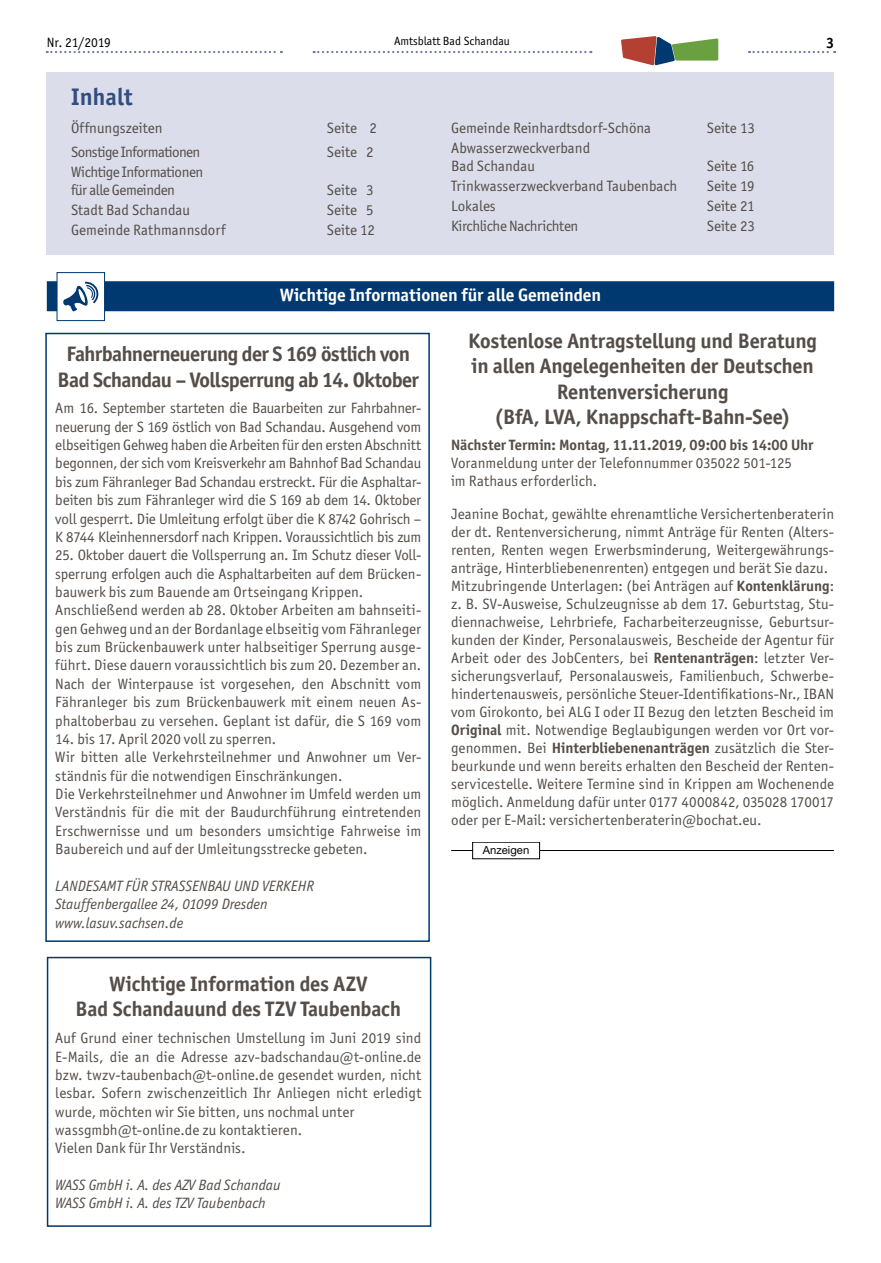
<style>
.page{position:relative;width:881px;height:1263px;background:#fff}
.page>*{position:absolute;margin:0;border:0;box-sizing:border-box;transform-origin:0 0}
.t1{font:700 24px "Officina San ITC";color:#314e81}
.t2{font:700 21px/25.2px "Officina San ITC";letter-spacing:-.01em;color:#544d48;text-align:center}
.t3{font:700 21px/25.5px "Officina San ITC";letter-spacing:-.03em;color:#544d48;text-align:center}
.t4{font:700 18px "Officina San ITC";letter-spacing:-.005em;color:#fff}
.t5{font:15px/18.3px "Officina San ITC";letter-spacing:.005em;color:#544d48}
.t6{font:italic 15px/18.3px "Officina San ITC";color:#544d48}
.t7{font:700 15px "Officina San ITC";letter-spacing:-.005em;color:#544d48}
.t8{font:15px/18px "Officina San ITC";letter-spacing:-.03em;color:#544d48}
.t9{font:15px "Officina San ITC";letter-spacing:-.04em;color:#544d48}
.t10{font:15px "Officina San ITC";letter-spacing:-.025em;color:#544d48}
.t11{font:700 15px "Officina San ITC";color:#000}
.t12{font:13.5px "Officina San ITC";letter-spacing:-.015em;color:#000}
.t13{font:12px "Officina San ITC";color:#000}
.t14{font:11.25px "Helvetica Neue LT";color:#000}
.s1{font-weight:700}
</style>
<div class="page">
<svg style="left:313px;top:51px;width:278px;height:2px"></svg>
<svg style="left:47px;top:51px;width:235px;height:2px"></svg>
<svg style="left:748px;top:51px;width:86px;height:2px"></svg>
<svg style="left:621px;top:36px;width:97px;height:29px"></svg>
<div style="left:47px;top:72px;width:786px;height:183px;background:#dbddea"></div>
<div style="left:47px;top:281px;width:786px;height:30px;background:#003870"></div>
<div style="left:57px;top:272px;width:48px;height:49px;background:#fff;border:1px solid #003870"></div>
<svg style="left:63px;top:281px;width:35px;height:31px"></svg>
<div style="left:45px;top:333px;width:384px;height:609px;border:2px solid #003870"></div>
<div style="left:47px;top:957px;width:384px;height:270px;border:2px solid #003870"></div>
<hr style="left:451px;top:850px;width:382px;height:1px;background:#000">
<div style="left:472px;top:842px;width:67px;height:17px;background:#fff"></div>
<p class="t12" style="left:47px;top:34px;width:65px">Nr. 21/2019</p>
<p class="t13" style="left:394px;top:34px;width:117px">Amtsblatt Bad Schandau</p>
<p class="t11" style="left:825px;top:34px;width:10px">3</p>
<h1 class="t1" style="left:71px;top:82px;width:63px">Inhalt</h1>
<p class="t5" style="left:71px;top:119px;width:93px">Öffnungszeiten</p>
<p class="t5" style="left:327px;top:119px;width:51px">Seite 2</p>
<p class="t9" style="left:71px;top:143px;width:131px">Sonstige Informationen</p>
<p class="t5" style="left:327px;top:142px;width:48px">Seite 2</p>
<p class="t8" style="left:71px;top:163px;width:133px">Wichtige Informationen für alle Gemeinden</p>
<p class="t5" style="left:327px;top:180px;width:48px">Seite 3</p>
<p class="t5" style="left:71px;top:201px;width:120px">Stadt Bad Schandau</p>
<p class="t5" style="left:327px;top:201px;width:48px">Seite 5</p>
<p class="t5" style="left:71px;top:221px;width:156px">Gemeinde Rathmannsdorf</p>
<p class="t5" style="left:327px;top:221px;width:49px">Seite 12</p>
<p class="t5" style="left:451px;top:119px;width:201px">Gemeinde Reinhardtsdorf-Schöna</p>
<p class="t5" style="left:706px;top:119px;width:49px">Seite 13</p>
<p class="t5" style="left:451px;top:139px;width:140px">Abwasserzweckverband<br>Bad Schandau</p>
<p class="t5" style="left:706px;top:157px;width:49px">Seite 16</p>
<p class="t5" style="left:451px;top:177px;width:228px">Trinkwasserzweckverband Taubenbach</p>
<p class="t5" style="left:706px;top:177px;width:49px">Seite 19</p>
<p class="t5" style="left:451px;top:197px;width:46px">Lokales</p>
<p class="t5" style="left:706px;top:197px;width:49px">Seite 21</p>
<p class="t10" style="left:451px;top:218px;width:129px">Kirchliche Nachrichten</p>
<p class="t5" style="left:706px;top:217px;width:50px">Seite 23</p>
<p class="t4" style="left:280px;top:283px;width:322px">Wichtige Informationen für alle Gemeinden</p>
<h2 class="t2" style="left:468px;top:328px;width:350px">Kostenlose Antragstellung und Beratung in allen Angelegenheiten der Deutschen Rentenversicherung<br>(BfA, LVA, Knappschaft-Bahn-See)</h2>
<p class="t7" style="left:451px;top:436px;width:363px">Nächster Termin: Montag, 11.11.2019, 09:00 bis 14:00 Uhr</p>
<p class="t5" style="left:451px;top:454px;width:342px">Voranmeldung unter der Telefonnummer 035022 501-125 im Rathaus erforderlich.</p>
<p class="t5" style="left:451px;top:505px;width:384px">Jeanine Bochat, gewählte ehrenamtliche Versichertenberaterin der dt. Rentenversicherung, nimmt Anträge für Renten (Alters&shy;renten, Renten wegen Erwerbsminderung, Weitergewährungs&shy;anträge, Hinterbliebenenrenten) entgegen und berät Sie dazu.<br>Mitzubringende Unterlagen: (bei Anträgen auf <span class="s1">Kontenklärung</span>: z. B. SV-Ausweise, Schulzeugnisse ab dem 17. Geburtstag, Stu&shy;diennachweise, Lehrbriefe, Facharbeiterzeugnisse, Geburtsur&shy;kunden der Kinder, Personalausweis, Bescheide der Agentur für Arbeit oder des JobCenters, bei <span class="s1">Rentenanträgen</span>: letzter Ver&shy;sicherungsverlauf, Personalausweis, Familienbuch, Schwerbe&shy;hindertenausweis, persönliche Steuer-Identifikations-Nr., IBAN vom Girokonto, bei ALG I oder II Bezug den letzten Bescheid im <span class="s1">Original</span> mit. Notwendige Beglaubigungen werden vor Ort vor&shy;genommen. Bei <span class="s1">Hinterbliebenenanträgen</span> zusätzlich die Ster&shy;beurkunde und wenn bereits erhalten den Bescheid der Renten&shy;servicestelle. Weitere Termine sind in Krippen am Wochenende möglich. Anmeldung dafür unter 0177 4000842, 035028 170017 oder per E-Mail: versichertenberaterin@bochat.eu.</p>
<p class="t14" style="left:483px;top:843px;width:48px">Anzeigen</p>
<h2 class="t3" style="left:58px;top:341px;width:363px">Fahrbahnerneuerung der S 169 östlich von<br>Bad Schandau – Vollsperrung ab 14. Oktober</h2>
<p class="t5" style="left:55px;top:399px;width:367px;text-align:justify">Am 16. September starteten die Bauarbeiten zur Fahrbahner&shy;neuerung der S 169 östlich von Bad Schandau. Ausgehend vom elbseitigen Gehweg haben die Arbeiten für den ersten Abschnitt begonnen, der sich vom Kreisverkehr am Bahnhof Bad Schandau bis zum Fähranleger Bad Schandau erstreckt. Für die Asphaltar&shy;beiten bis zum Fähranleger wird die S 169 ab dem 14. Oktober voll gesperrt. Die Umleitung erfolgt über die K 8742 Gohrisch – K 8744 Kleinhennersdorf nach Krippen. Voraussichtlich bis zum</p>
<p class="t5" style="left:55px;top:546px;width:367px">25. Oktober dauert die Vollsperrung an. Im Schutz dieser Voll&shy;sperrung erfolgen auch die Asphaltarbeiten auf dem Brücken&shy;bauwerk bis zum Bauende am Ortseingang Krippen.<br>Anschließend werden ab 28. Oktober Arbeiten am bahnseiti&shy;gen Gehweg und an der Bordanlage elbseitig vom Fähranleger bis zum Brückenbauwerk unter halbseitiger Sperrung ausge&shy;führt. Diese dauern voraussichtlich bis zum 20. Dezember an.<br>Nach der Winterpause ist vorgesehen, den Abschnitt vom Fähranleger bis zum Brückenbauwerk mit einem neuen As&shy;phaltoberbau zu versehen. Geplant ist dafür, die S 169 vom</p>
<p class="t5" style="left:55px;top:730px;width:367px">14. bis 17. April 2020 voll zu sperren.<br>Wir bitten alle Verkehrsteilnehmer und Anwohner um Ver&shy;ständnis für die notwendigen Einschränkungen.<br>Die Verkehrsteilnehmer und Anwohner im Umfeld werden um Verständnis für die mit der Baudurchführung eintretenden Erschwernisse und um besonders umsichtige Fahrweise im Baubereich und auf der Umleitungsstrecke gebeten.</p>
<p class="t6" style="left:55px;top:877px;width:260px">LANDESAMT FÜR STRASSENBAU UND VERKEHR<br>Stauffenbergallee 24, 01099 Dresden www.lasuv.sachsen.de</p>
<h2 class="t2" style="left:76px;top:971px;width:327px">Wichtige Information des AZV<br>Bad Schandauund des TZV Taubenbach</h2>
<p class="t5" style="left:55px;top:1029px;width:367px">Auf Grund einer technischen Umstellung im Juni 2019 sind E-Mails, die an die Adresse azv-badschandau@t-online.de bzw. twzv-taubenbach@t-online.de gesendet wurden, nicht lesbar. Sofern zwischenzeitlich Ihr Anliegen nicht erledigt wurde, möchten wir Sie bitten, uns nochmal unter wassgmbh@t-online.de zu kontaktieren.<br>Vielen Dank für Ihr Verständnis.</p>
<p class="t6" style="left:55px;top:1176px;width:227px">WASS GmbH i. A. des AZV Bad Schandau<br>WASS GmbH i. A. des TZV Taubenbach</p>
</div>
